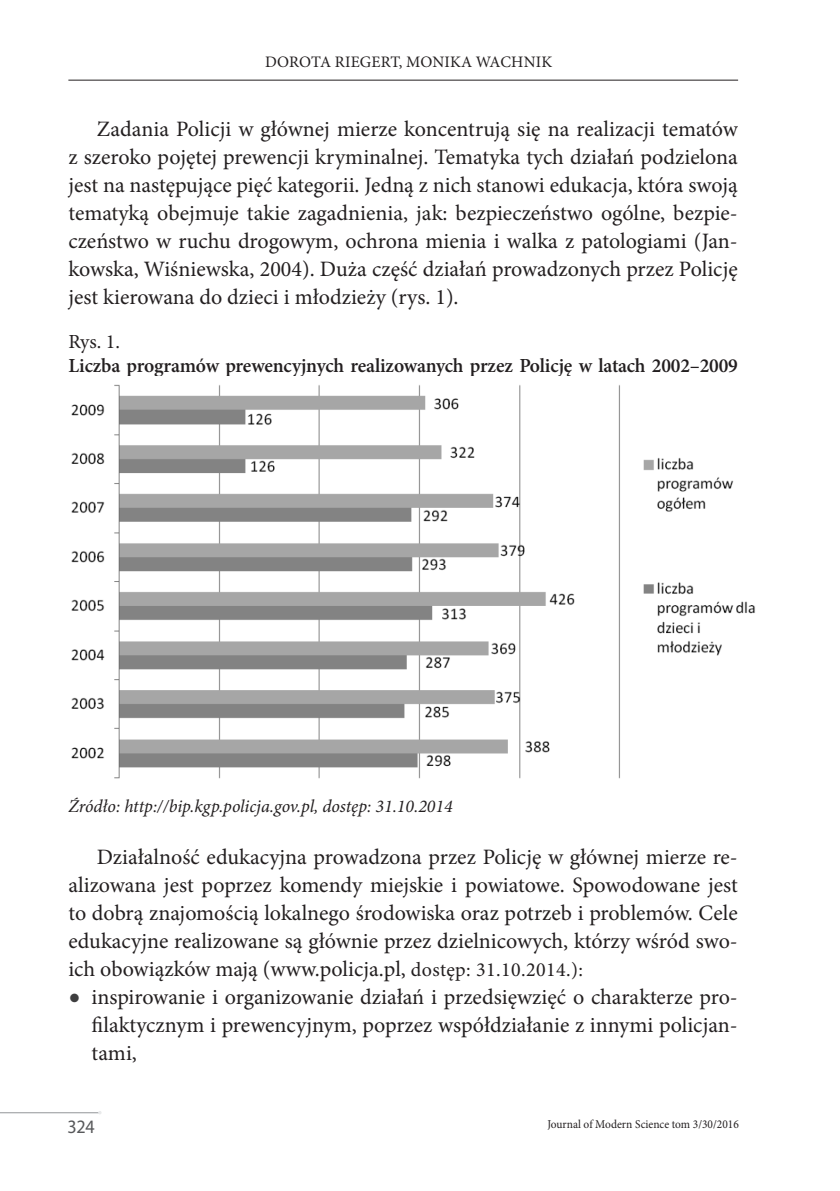
<style>
.page{position:relative;width:840px;height:1191px;background:#fff}
.page>*{position:absolute;margin:0;border:0;box-sizing:border-box;transform-origin:0 0}
.tekst_podstawy{font:22px/28px "Minion Pro";color:#231f20;text-align:justify}
.podpis_tabelka{font:600 20px "Minion Pro";letter-spacing:-.01em;color:#231f20}
.podpis_tabelka-2{font:20px "Minion Pro";color:#231f20}
.t1{font:19px "Myriad Pro";color:#57585a;scale:.95 1}
.źródło{font:italic 18px "Minion Pro";letter-spacing:-.005em;color:#231f20}
.t2{font:16px "Minion Pro";letter-spacing:.005em;color:#231f20}
.t3{font:12px "Minion Pro";color:#231f20;scale:.95 1}
.s1{font-size:20px}
</style>
<div class="page">
<hr style="left:68px;top:80px;width:669px;height:1px;background:#231f20">
<hr style="left:0;top:1112px;width:101px;height:1px;background:#939598">
<img style="left:71px;top:384px;width:684px;height:395px">
<p class="t2" style="left:265px;top:51px;width:166px">Dorota Riegert, Moni</p>
<p class="t2" style="left:450px;top:51px;width:103px">ka Wachni k</p>
<p class="tekst_podstawy" style="left:68px;top:115px;width:670px;text-indent:28px">Zadania Policji w głównej mierze koncentrują się na realizacji tematów z szeroko pojętej prewencji kryminalnej. Tematyka tych działań podzielona jest na następujące pięć kategorii. Jedną z nich stanowi edukacja, która swoją tematyką obejmuje takie zagadnienia, jak: bezpieczeństwo ogólne, bezpie&shy;czeństwo w ruchu drogowym, ochrona mienia i walka z patologiami (Jan&shy;kowska, Wiśniewska, 2004). Duża część działań prowadzonych przez Policję jest kierowana do dzieci i młodzieży (rys. 1).</p>
<p class="podpis_tabelka-2" style="left:68px;top:328px;width:53px">Rys. 1.</p>
<p class="podpis_tabelka" style="left:68px;top:351px;width:670px">Liczba programów prewencyjnych realizowanych przez Policję w latach 2002–2009</p>
<p class="źródło" style="left:68px;top:794px;width:385px">Źródło: http://bip.kgp.policja.gov.pl, dostęp: 31.10.2014</p>
<p class="tekst_podstawy" style="left:68px;top:843px;width:670px;text-indent:28px">Działalność edukacyjna prowadzona przez Policję w głównej mierze re&shy;alizowana jest poprzez komendy miejskie i powiatowe. Spowodowane jest to dobrą znajomością lokalnego środowiska oraz potrzeb i problemów. Cele edukacyjne realizowane są głównie przez dzielnicowych, którzy wśród swo&shy;ich obowiązków mają (www.policja.pl, <span class="s1">dostęp: 31.10.2014.):</span></p>
<p class="tekst_podstawy" style="left:92px;top:983px;width:647px">inspirowanie i organizowanie działań i przedsięwzięć o charakterze pro&shy;filaktycznym i prewencyjnym, poprzez współdziałanie z innymi policjan&shy;tami,</p>
<p class="t1" style="left:68px;top:1114px;width:30px">324</p>
<p class="t3" style="left:547px;top:1116px;width:203px">Journal of Modern Science tom 3/30/2016</p>
</div>
